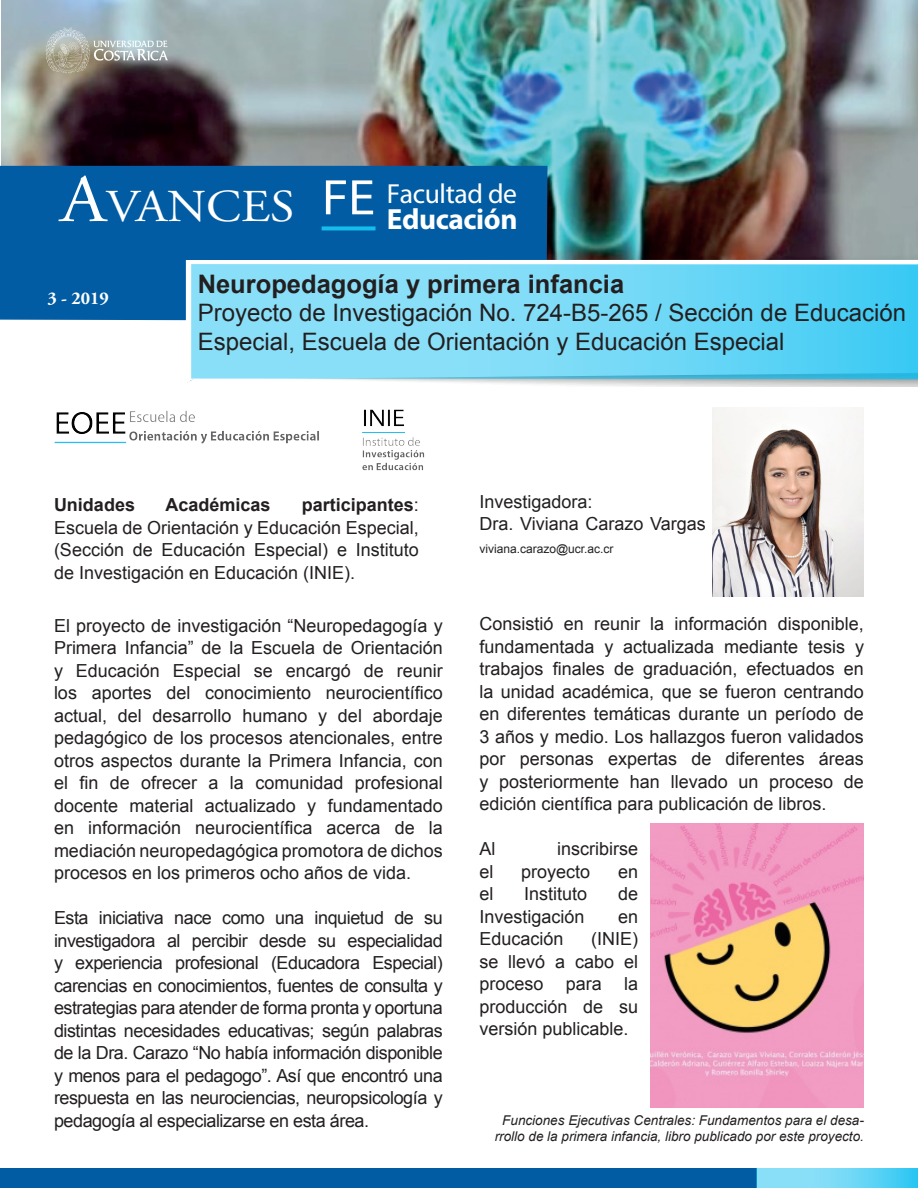
<style>
.page{position:relative;width:918px;height:1188px;background:#fff}
.page>*{position:absolute;margin:0;border:0;box-sizing:border-box;transform-origin:0 0}
.t1{font:45.6px "Adobe Garamond Pro";color:#fff;scale:1.09 1}
.t2{font:700 29.25px "Myriad Pro";letter-spacing:-.015em;color:#fff}
.t3{font:27.6px "Myriad Pro";letter-spacing:-.015em;color:#fff}
.t4{font:700 25.5px "Arial";color:#231f20}
.t5{font:24px/28.8px "Arial";color:#231f20}
.Text_basico{font:18px/22.5px "Arial";color:#231f20;text-align:justify}
.Text_basico-2{font:700 18px "Arial";color:#231f20}
.t6{font:700 18px "Adobe Garamond Pro";color:#fff}
.t7{font:italic 13.5px/16.2px "Arial";color:#231f20;text-align:center}
.Text_basico-3{font:12px "Arial";color:#231f20}
.s1{font-size:67.35px}
.s2{font-stretch:semi-expanded;font-size:50.25px}
.s3{font-weight:700}
</style>
<div class="page">
<div style="left:0;top:1168px;width:757px;height:20px;background:#015ca3"></div>
<svg style="left:757px;top:1168px;width:161px;height:20px;background:#6ed7f6"></svg>
<img style="left:2px;top:0;width:916px;height:248px">
<img style="left:187px;top:248px;width:731px;height:139px">
<div style="left:0;top:166px;width:547px;height:155px;background:#015ca3"></div>
<svg style="left:186px;top:260px;width:732px;height:120px"></svg>
<svg style="left:191px;top:264px;width:727px;height:115px;background:#73d8f6"></svg>
<svg style="left:322px;top:226px;width:54px;height:4px"></svg>
<svg style="left:46px;top:27px;width:122px;height:46px;background:#a1a7a3"></svg>
<img style="left:712px;top:408px;width:152px;height:188px">
<img style="left:651px;top:824px;width:213px;height:284px">
<img style="left:54px;top:410px;width:265px;height:33px">
<img style="left:362px;top:409px;width:63px;height:62px">
<h1 class="t1" style="left:60px;top:179px;width:216px"><span class="s1">A</span>VANCES</h1>
<h3 class="t3" style="left:322px;top:178px;width:197px"><span class="s2">FE</span> Facultad de</h3>
<h2 class="t2" style="left:387px;top:200px;width:132px">Educación</h2>
<p class="t6" style="left:47px;top:288px;width:63px">3 - 2019</p>
<p class="t4" style="left:198px;top:269px;width:428px">Neuropedagogía y primera infancia</p>
<p class="t5" style="left:198px;top:299px;width:710px">Proyecto de Investigación No. 724-B5-265 / Sección de Educación<br>Especial, Escuela de Orientación y Educación Especial</p>
<p class="Text_basico-2" style="left:54px;top:495px;width:83px">Unidades</p>
<p class="Text_basico-2" style="left:166px;top:495px;width:107px">Académicas</p>
<p class="Text_basico" style="left:54px;top:494px;width:366px;text-indent:248px"><span class="s3">participantes</span>:<br>Escuela de Orientación y Educación Especial, (Sección de Educación Especial) e Instituto de Investigación en Educación (INIE).</p>
<p class="Text_basico" style="left:54px;top:614px;width:390px">El proyecto de investigación “Neuropedagogía y Primera Infancia” de la Escuela de Orientación y Educación Especial se encargó de reunir los aportes del conocimiento neurocientífico actual, del desarrollo humano y del abordaje pedagógico de los procesos atencionales, entre otros aspectos durante la Primera Infancia, con el fin de ofrecer a la comunidad profesional docente material actualizado y fundamentado en información neurocientífica acerca de la mediación neuropedagógica promotora de dichos procesos en los primeros ocho años de vida.</p>
<p class="Text_basico" style="left:54px;top:906px;width:390px">Esta iniciativa nace como una inquietud de su investigadora al percibir desde su especialidad y experiencia profesional (Educadora Especial) carencias en conocimientos, fuentes de consulta y estrategias para atender de forma pronta y oportuna distintas necesidades educativas; según palabras de la Dra. Carazo “No había información disponible y menos para el pedagogo”. Así que encontró una respuesta en las neurociencias, neuropsicología y pedagogía al especializarse en esta área.</p>
<p class="Text_basico" style="left:479px;top:490px;width:115px">Investigadora:</p>
<p class="Text_basico" style="left:479px;top:513px;width:228px">Dra. Viviana Carazo Vargas</p>
<p class="Text_basico-3" style="left:479px;top:542px;width:136px">viviana.carazo@ucr.ac.cr</p>
<p class="Text_basico" style="left:479px;top:613px;width:386px">Consistió en reunir la información disponible, fundamentada y actualizada mediante tesis y trabajos finales de graduación, efectuados en la unidad académica, que se fueron centrando en diferentes temáticas durante un período de 3 años y medio. Los hallazgos fueron validados por personas expertas de diferentes áreas y posteriormente han llevado un proceso de edición científica para publicación de libros.</p>
<p class="Text_basico" style="left:479px;top:838px;width:18px">Al</p>
<p class="Text_basico" style="left:557px;top:838px;width:82px">inscribirse</p>
<p class="Text_basico" style="left:479px;top:860px;width:16px">el</p>
<p class="Text_basico" style="left:521px;top:860px;width:71px">proyecto</p>
<p class="Text_basico" style="left:618px;top:860px;width:22px">en</p>
<p class="Text_basico" style="left:479px;top:883px;width:16px">el</p>
<p class="Text_basico" style="left:524px;top:883px;width:65px">Instituto</p>
<p class="Text_basico" style="left:618px;top:883px;width:22px">de</p>
<p class="Text_basico" style="left:479px;top:905px;width:107px">Investigación</p>
<p class="Text_basico" style="left:618px;top:905px;width:22px">en</p>
<p class="Text_basico" style="left:479px;top:928px;width:86px">Educación</p>
<p class="Text_basico" style="left:479px;top:928px;width:160px;text-indent:112px">(INIE) se llevó a cabo el proceso para la producción de su versión publicable.</p>
<p class="t7" style="left:495px;top:1112px;width:371px">Funciones Ejecutivas Centrales: Fundamentos para el desa&shy;rrollo de la primera infancia, libro publicado por este proyecto.</p>
</div>
